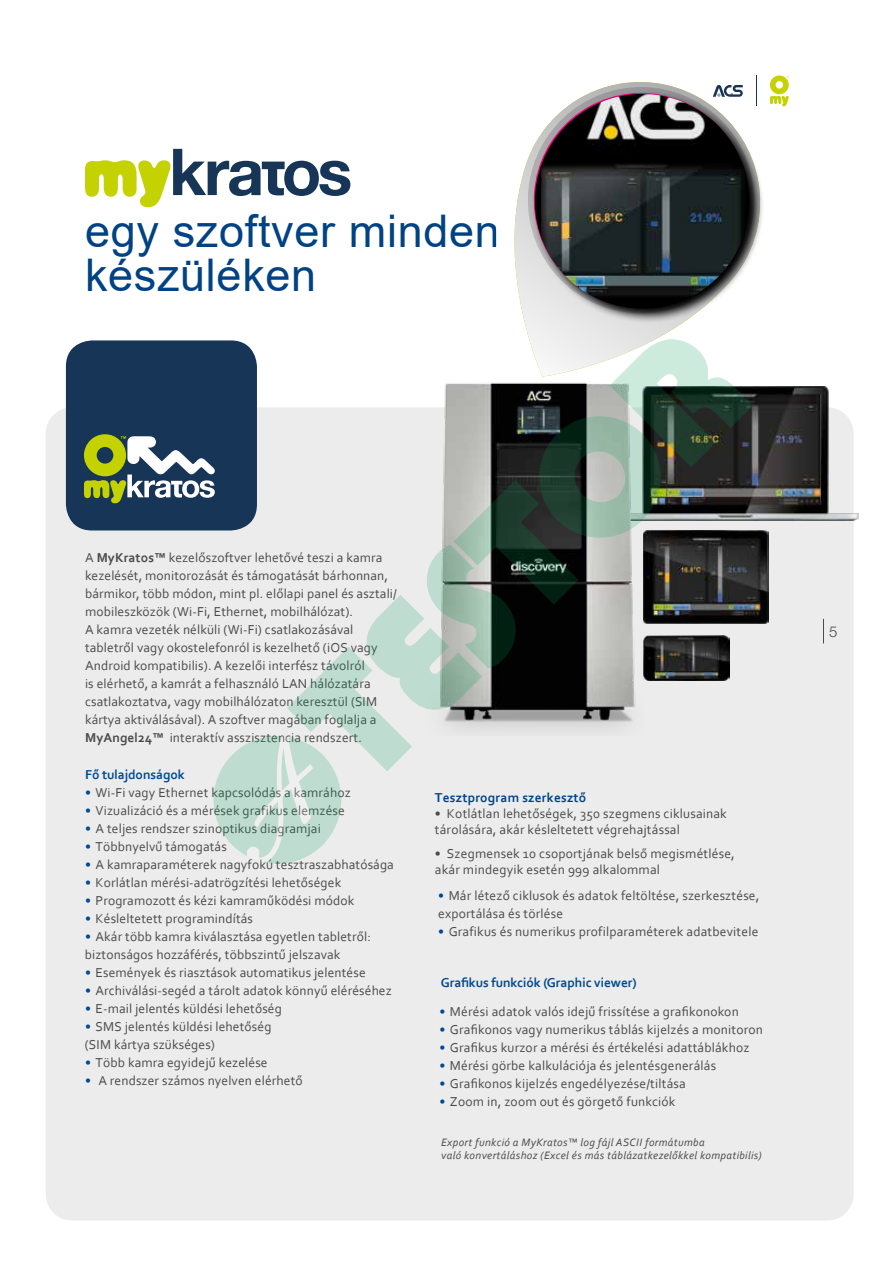
<style>
.page{position:relative;width:893px;height:1263px;background:#fff}
.page>*{position:absolute;margin:0;border:0;box-sizing:border-box;transform-origin:0 0}
.t1{font:45px/43.5px "Arial";letter-spacing:.015em;color:#004284}
.t2{font:300 15px "Helvetica Neue LT Std";color:#4a4a49}
.t3{font:13.5px/18px "Corbel";letter-spacing:.01em;color:#4a4a49}
.t4{font:700 13.5px "Corbel";letter-spacing:-.005em;color:#004a93}
.t5{font:700 13.5px "Corbel";letter-spacing:.015em;color:#004284}
.t6{font:italic 11.25px/13.5px "Corbel";letter-spacing:.03em;color:#4a4a49}
.s1{font-weight:700}
.s2{color:#004a93}
</style>
<div class="page">
<div style="left:46px;top:407px;width:808px;height:813px;background:#edeced;border-radius:26px"></div>
<svg style="left:823px;top:619px;width:1px;height:24px"></svg>
<img style="left:759px;top:386px;width:99px;height:134px">
<img style="left:759px;top:531px;width:9px;height:93px">
<svg style="left:514px;top:192px;width:5px;height:102px"></svg>
<svg style="left:519px;top:82px;width:173px;height:218px"></svg>
<svg style="left:85px;top:149px;width:265px;height:58px"></svg>
<div style="left:66px;top:340px;width:191px;height:190px;background:#173557;border-radius:26px"></div>
<svg style="left:84px;top:434px;width:131px;height:69px"></svg>
<img style="left:520px;top:94px;width:242px;height:224px">
<svg style="left:770px;top:75px;width:19px;height:31px"></svg>
<svg style="left:713px;top:85px;width:37px;height:12px"></svg>
<hr style="left:756px;top:75px;width:1px;height:31px;background:#173557">
<svg style="left:287px;top:318px;width:472px;height:453px"></svg>
<svg style="left:213px;top:709px;width:155px;height:155px"></svg>
<h1 class="t1" style="left:85px;top:209px;width:416px">egy szoftver minden készüléken</h1>
<p class="t3" style="left:85px;top:548px;width:313px">A <span class="s1">MyKratos™</span> kezelőszoftver lehetővé teszi a kamra kezelését, monitorozását és támogatását bárhonnan, bármikor, több módon, mint pl. előlapi panel és asztali/ mobileszközök (Wi-Fi, Ethernet, mobilhálózat).<br>A kamra vezeték nélküli (Wi-Fi) csatlakozásával tabletről vagy okostelefonról is kezelhető (iOS vagy Android kompatibilis). A kezelői interfész távolról<br>is elérhető, a kamrát a felhasználó LAN hálózatára csatlakoztatva, vagy mobilhálózaton keresztül (SIM kártya aktiválásával). A szoftver magában foglalja a <span class="s1">MyAngel24™</span> interaktív asszisztencia rendszert.</p>
<p class="t4" style="left:85px;top:766px;width:101px">Fő tulajdonságok</p>
<p class="t3" style="left:85px;top:783px;width:267px"><span class="s2">•</span> Wi-Fi vagy Ethernet kapcsolódás a kamrához</p>
<p class="t3" style="left:85px;top:801px;width:261px"><span class="s2">•</span> Vizualizáció és a mérések grafikus elemzése</p>
<p class="t3" style="left:85px;top:819px;width:237px"><span class="s2">•</span> A teljes rendszer szinoptikus diagramjai</p>
<p class="t3" style="left:85px;top:837px;width:143px"><span class="s2">•</span> Többnyelvű támogatás</p>
<p class="t3" style="left:85px;top:855px;width:310px"><span class="s2">•</span> A kamraparaméterek nagyfokú tesztraszabhatósága</p>
<p class="t3" style="left:85px;top:873px;width:258px"><span class="s2">•</span> Korlátlan mérési-adatrögzítési lehetőségek</p>
<p class="t3" style="left:85px;top:891px;width:271px"><span class="s2">•</span> Programozott és kézi kamraműködési módok</p>
<p class="t3" style="left:85px;top:909px;width:169px"><span class="s2">•</span> Késleltetett programindítás</p>
<p class="t3" style="left:85px;top:927px;width:288px"><span class="s2">•</span> Akár több kamra kiválasztása egyetlen tabletről: biztonságos hozzáférés, többszintű jelszavak</p>
<p class="t3" style="left:85px;top:963px;width:282px"><span class="s2">•</span> Események és riasztások automatikus jelentése</p>
<p class="t3" style="left:85px;top:981px;width:308px"><span class="s2">•</span> Archiválási-segéd a tárolt adatok könnyű eléréséhez</p>
<p class="t3" style="left:85px;top:999px;width:198px"><span class="s2">•</span> E-mail jelentés küldési lehetőség</p>
<p class="t3" style="left:85px;top:1017px;width:188px"><span class="s2">•</span> SMS jelentés küldési lehetőség (SIM kártya szükséges)</p>
<p class="t3" style="left:85px;top:1053px;width:184px"><span class="s2">•</span> Több kamra egyidejű kezelése</p>
<p class="t3" style="left:85px;top:1071px;width:219px"><span class="s2">•</span> A rendszer számos nyelven elérhető</p>
<p class="t5" style="left:435px;top:789px;width:153px">Tesztprogram szerkesztő</p>
<p class="t3" style="left:435px;top:805px;width:293px;line-height:16.2px">• Kotlátlan lehetőségek, 350 szegmens ciklusainak tárolására, akár késleltetett végrehajtással</p>
<p class="t3" style="left:435px;top:845px;width:301px;line-height:16.2px">• Szegmensek 10 csoportjának belső megismétlése, akár mindegyik esetén 999 alkalommal</p>
<p class="t3" style="left:438px;top:886px;width:323px"><span class="s2">•</span> Már létező ciklusok és adatok feltöltése, szerkesztése, exportálása és törlése</p>
<p class="t3" style="left:438px;top:922px;width:322px"><span class="s2">•</span> Grafikus és numerikus profilparaméterek adatbevitele</p>
<p class="t4" style="left:441px;top:974px;width:197px">Grafikus funkciók (Graphic viewer)</p>
<p class="t3" style="left:439px;top:1002px;width:301px"><span class="s2">•</span> Mérési adatok valós idejű frissítése a grafikonokon</p>
<p class="t3" style="left:439px;top:1020px;width:325px"><span class="s2">•</span> Grafikonos vagy numerikus táblás kijelzés a monitoron</p>
<p class="t3" style="left:439px;top:1038px;width:312px"><span class="s2">•</span> Grafikus kurzor a mérési és értékelési adattáblákhoz</p>
<p class="t3" style="left:439px;top:1056px;width:278px"><span class="s2">•</span> Mérési görbe kalkulációja és jelentésgenerálás</p>
<p class="t3" style="left:439px;top:1074px;width:248px"><span class="s2">•</span> Grafikonos kijelzés engedélyezése/tiltása</p>
<p class="t3" style="left:439px;top:1092px;width:238px"><span class="s2">•</span> Zoom in, zoom out és görgető funkciók</p>
<p class="t6" style="left:441px;top:1135px;width:322px">Export funkció a MyKratos™ log fájl ASCII formátumba<br>való konvertáláshoz (Excel és más táblázatkezelőkkel kompatibilis)</p>
<p class="t2" style="left:829px;top:623px;width:10px">5</p>
</div>
